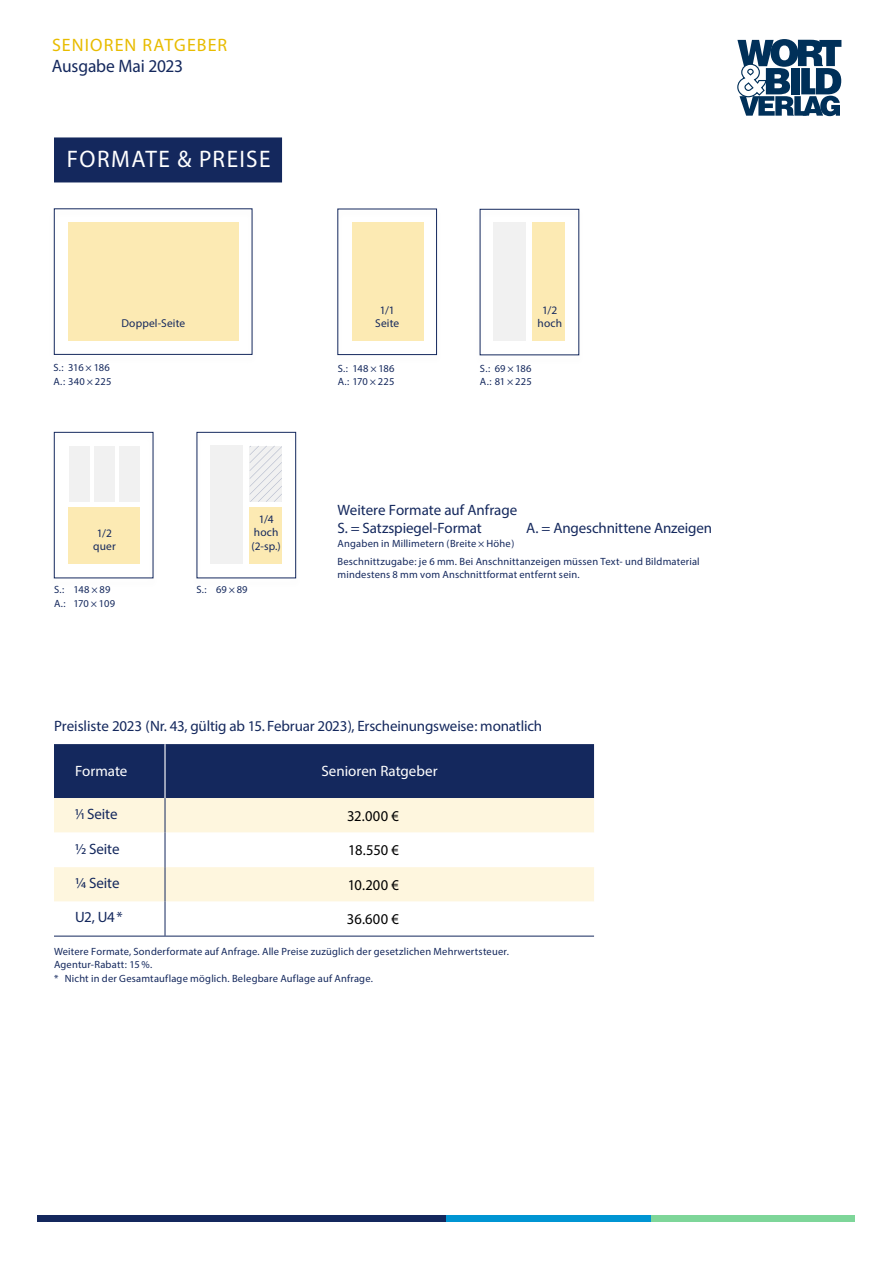
<style>
.page{position:relative;width:893px;height:1263px;background:#fff}
.page>*{position:absolute;margin:0;border:0;box-sizing:border-box;transform-origin:0 0}
.t1{font:24px "Myriad Pro";letter-spacing:.055em;color:#fff}
.t2{font:18px "Myriad Pro";letter-spacing:.06em;color:#e8bc00}
.t3{font:18px "Myriad Pro";letter-spacing:-.01em;color:#14285d}
.t4{font:15px "Myriad Pro";letter-spacing:-.01em;color:#14285d}
.t5{font:15px "Myriad Pro";letter-spacing:.01em;color:#000}
.t6{font:15px "Myriad Pro";color:#fff}
.t7{font:11.4px/13.6px "Myriad Pro";letter-spacing:.01em;color:#14285d;text-align:center}
.t8{font:10.5px/13.5px "Myriad Pro";letter-spacing:.02em;color:#14285d}
</style>
<div class="page">
<svg style="left:737px;top:39px;width:104px;height:77px"></svg>
<div style="left:38px;top:1215px;width:408px;height:6px;background:#14285d"></div>
<div style="left:651px;top:1215px;width:204px;height:6px;background:#7ed699"></div>
<div style="left:446px;top:1215px;width:205px;height:6px;background:#0095d3"></div>
<div style="left:54px;top:137px;width:228px;height:45px;background:#14285d"></div>
<div style="left:54px;top:744px;width:540px;height:54px;background:#14285d"></div>
<div style="left:54px;top:798px;width:540px;height:34px;background:#fef6de"></div>
<svg style="left:54px;top:832px;width:540px;height:104px"></svg>
<hr style="left:164px;top:744px;width:2px;height:54px;background:#fff">
<hr style="left:165px;top:798px;width:1px;height:35px;background:#14285d">
<hr style="left:165px;top:833px;width:1px;height:34px;background:#14285d">
<hr style="left:165px;top:867px;width:1px;height:35px;background:#14285d">
<hr style="left:165px;top:902px;width:1px;height:34px;background:#14285d">
<hr style="left:54px;top:936px;width:111px;height:1px;background:#14285d">
<hr style="left:165px;top:936px;width:429px;height:1px;background:#14285d">
<div style="left:48px;top:207px;width:210px;height:158px;background:#000;opacity:.13"></div>
<div style="left:54px;top:209px;width:198px;height:146px;border:1px solid #14285d"></div>
<div style="left:69px;top:223px;width:170px;height:118px;background:#fceab3"></div>
<div style="left:331px;top:207px;width:112px;height:158px;background:#000;opacity:.13"></div>
<div style="left:338px;top:209px;width:99px;height:146px;border:1px solid #14285d"></div>
<div style="left:352px;top:223px;width:71px;height:118px;background:#fceab3"></div>
<div style="left:474px;top:208px;width:111px;height:158px;background:#000;opacity:.13"></div>
<div style="left:533px;top:223px;width:32px;height:118px;background:#fceab3"></div>
<div style="left:494px;top:223px;width:32px;height:118px;background:#f1f1f1"></div>
<div style="left:48px;top:431px;width:112px;height:158px;background:#000;opacity:.13"></div>
<div style="left:54px;top:432px;width:99px;height:146px;border:1px solid #14285d"></div>
<div style="left:69px;top:507px;width:71px;height:57px;background:#fceab3"></div>
<div style="left:69px;top:446px;width:20px;height:56px;background:#f1f1f1"></div>
<div style="left:119px;top:446px;width:21px;height:56px;background:#f1f1f1"></div>
<div style="left:94px;top:446px;width:21px;height:56px;background:#f1f1f1"></div>
<div style="left:197px;top:432px;width:99px;height:146px;border:1px solid #14285d"></div>
<div style="left:250px;top:507px;width:32px;height:57px;background:#fceab3"></div>
<div style="left:210px;top:446px;width:33px;height:118px;background:#f1f1f1"></div>
<svg style="left:250px;top:446px;width:32px;height:56px"></svg>
<h2 class="t2" style="left:52px;top:34px;width:177px">SENIOREN RATGEBER</h2>
<h2 class="t3" style="left:52px;top:55px;width:133px">Ausgabe Mai 2023</h2>
<p class="t1" style="left:67px;top:145px;width:205px">FORMATE &amp; PREISE</p>
<p class="t7" style="left:122px;top:316px;width:65px">Doppel-Seite</p>
<p class="t8" style="left:53px;top:361px;width:58px">S.: 316 × 186</p>
<p class="t8" style="left:53px;top:374px;width:59px">A.: 340 × 225</p>
<p class="t7" style="left:93px;top:526px;width:24px">1/2 quer</p>
<p class="t8" style="left:54px;top:583px;width:58px">S.: 148 × 89</p>
<p class="t8" style="left:54px;top:596px;width:63px">A.: 170 × 109</p>
<p class="t7" style="left:254px;top:512px;width:26px">1/4 hoch</p>
<p class="t7" style="left:252px;top:539px;width:31px">(2-sp.)</p>
<p class="t8" style="left:196px;top:583px;width:53px">S.: 69 × 89</p>
<p class="t7" style="left:375px;top:303px;width:25px">1/1<br>Seite</p>
<p class="t7" style="left:538px;top:303px;width:26px">1/2 hoch</p>
<p class="t8" style="left:338px;top:361px;width:58px">S.: 148 × 186</p>
<p class="t8" style="left:338px;top:375px;width:58px">A.: 170 × 225</p>
<p class="t8" style="left:480px;top:361px;width:53px">S.: 69 × 186</p>
<p class="t8" style="left:480px;top:375px;width:53px">A.: 81 × 225</p>
<p class="t4" style="left:338px;top:501px;width:181px">Weitere Formate auf Anfrage</p>
<p class="t4" style="left:338px;top:519px;width:146px">S. = Satzspiegel-Format</p>
<p class="t4" style="left:526px;top:519px;width:188px">A. = Angeschnittene Anzeigen</p>
<p class="t8" style="left:338px;top:536px;width:178px">Angaben in Millimetern (Breite × Höhe)</p>
<p class="t8" style="left:338px;top:554px;width:364px">Beschnittzugabe: je 6 mm. Bei Anschnittanzeigen müssen Text- und Bildmaterial mindestens 8 mm vom Anschnittformat entfernt sein.</p>
<p class="t4" style="left:54px;top:717px;width:490px">Preisliste 2023 (Nr. 43, gültig ab 15. Februar 2023), Erscheinungsweise: monatlich</p>
<p class="t6" style="left:75px;top:762px;width:54px">Formate</p>
<p class="t6" style="left:321px;top:762px;width:118px">Senioren Ratgeber</p>
<p class="t4" style="left:75px;top:805px;width:44px">1/1 Seite</p>
<p class="t5" style="left:347px;top:807px;width:53px">32.000 €</p>
<p class="t4" style="left:75px;top:839px;width:46px">1/2 Seite</p>
<p class="t5" style="left:348px;top:841px;width:52px">18.550 €</p>
<p class="t4" style="left:75px;top:874px;width:46px">1/4 Seite</p>
<p class="t5" style="left:348px;top:876px;width:53px">10.200 €</p>
<p class="t4" style="left:75px;top:908px;width:49px">U2, U4*</p>
<p class="t5" style="left:347px;top:910px;width:54px">36.600 €</p>
<p class="t8" style="left:54px;top:944px;width:456px">Weitere Formate, Sonderformate auf Anfrage. Alle Preise zuzüglich der gesetzlichen Mehrwertsteuer.<br>Agentur-Rabatt: 15 %.</p>
<p class="t8" style="left:54px;top:971px;width:320px">* Nicht in der Gesamtauflage möglich. Belegbare Auflage auf Anfrage.</p>
</div>
